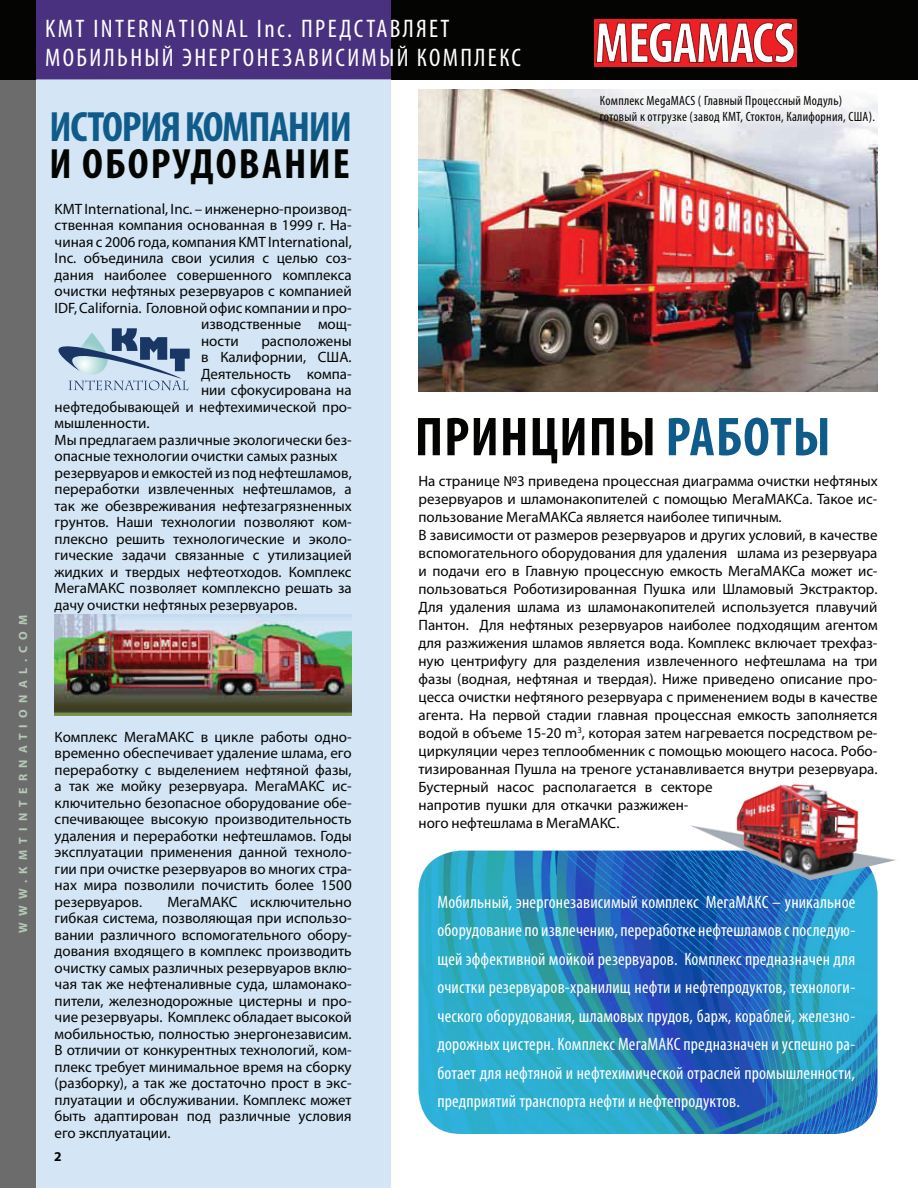
<style>
.page{position:relative;width:918px;height:1188px;background:#fff}
.page>*{position:absolute;margin:0;border:0;box-sizing:border-box;transform-origin:0 0}
.t1{font:700 condensed 58.35px "Myriad Pro";letter-spacing:-.03em;color:#fff;scale:.94 1}
.t2{font:700 condensed 55.2px "Myriad Pro";letter-spacing:.02em;color:#040503}
.t3{font:700 condensed 42.6px "Myriad Pro";letter-spacing:-.03em;color:#0f5c8a}
.t4{font:700 condensed 42.6px "Myriad Pro";letter-spacing:.05em;color:#040503}
.t5{font:condensed 25.5px/29.1px "Myriad Pro";letter-spacing:.095em;color:#fff}
.t6{font:condensed 18px/28.5px "Myriad Pro";letter-spacing:.01em;color:#fff;text-align:justify}
.t7{font:15px/16.5px "Myriad Pro";color:#040503;text-align:justify}
.t8{font:condensed 13.5px/16.2px "Myriad Pro";letter-spacing:.02em;color:#040503}
.t9{font:700 13.5px "Myriad Pro";color:#040503}
.t10{font:700 12px "Myriad Pro";letter-spacing:.52em;color:#b4c9b6}
.s1{color:#0f5c8a}
</style>
<div class="page">
<div style="left:0;top:80px;width:36px;height:1108px;background:#6d6c6d"></div>
<div style="left:0;top:0;width:36px;height:80px;background:#040503"></div>
<div style="left:36px;top:0;width:361px;height:80px;background:#4a317f"></div>
<div style="left:391px;top:0;width:527px;height:80px;background:#040503"></div>
<img style="left:418px;top:90px;width:460px;height:302px">
<div style="left:36px;top:79px;width:355px;height:1109px;background:#d4e5f5"></div>
<img style="left:418px;top:851px;width:460px;height:283px">
<img style="left:55px;top:614px;width:297px;height:101px">
<svg style="left:58px;top:328px;width:132px;height:63px"></svg>
<img style="left:688px;top:784px;width:209px;height:96px">
<div style="left:594px;top:19px;width:202px;height:47px;background:#ed2026"></div>
<svg style="left:596px;top:22px;width:199px;height:42px"></svg>
<p class="t10" style="left:15px;top:933px;width:319px;rotate:-90deg">WWW.KMTINTERNATIONAL.COM</p>
<h3 class="t5" style="left:45px;top:14px;width:477px">KMT INTERNATIONAL Inc. ПРЕДСТАВЛЯЕТ<br>МОБИЛЬНЫЙ ЭНЕРГОНЕЗАВИСИМЫЙ КОМПЛЕКС</h3>
<h3 class="t3" style="left:50px;top:100px;width:304px">ИСТОРИЯ КОМПАНИИ</h3>
<h3 class="t4" style="left:50px;top:137px;width:302px">И ОБОРУДОВАНИЕ</h3>
<h1 class="t1" style="left:595px;top:7px;width:215px">MEGAMACS</h1>
<p class="t8" style="left:600px;top:92px;width:277px">Комплекс MegaMACS ( Главный Процессный Модуль) готовый к отгрузке (завод КМТ, Стоктон, Калифорния, США).</p>
<p class="t7" style="left:55px;top:200px;width:298px">KMT International, Inc. – инженерно-производ-</p>
<p class="t7" style="left:55px;top:217px;width:298px">ственная компания основанная в 1999 г. На-</p>
<p class="t7" style="left:55px;top:233px;width:299px">чиная с 2006 года, компания KMT International,</p>
<p class="t7" style="left:55px;top:250px;width:298px">Inc. объединила свои усилия с целью соз-</p>
<p class="t7" style="left:55px;top:266px;width:299px">дания наиболее совершенного комплекса</p>
<p class="t7" style="left:55px;top:283px;width:299px">очистки нефтяных резервуаров с компанией</p>
<p class="t7" style="left:55px;top:299px;width:299px">IDF, California. Головной офис компании и про-</p>
<p class="t7" style="left:201px;top:316px;width:152px">изводственные мощ-</p>
<p class="t7" style="left:201px;top:332px;width:39px">ности</p>
<p class="t7" style="left:261px;top:332px;width:92px">расположены</p>
<p class="t7" style="left:201px;top:349px;width:152px">в Калифорнии, США.</p>
<p class="t7" style="left:201px;top:365px;width:152px">Деятельность компа-</p>
<p class="t7" style="left:201px;top:382px;width:152px">нии сфокусирована на</p>
<p class="t7" style="left:55px;top:398px;width:299px">нефтедобывающей и нефтехимической про-</p>
<p class="t7" style="left:55px;top:415px;width:96px">мышленности.</p>
<p class="t7" style="left:55px;top:431px;width:298px">Мы предлагаем различные экологически без-</p>
<p class="t7" style="left:55px;top:448px;width:284px">опасные технологии очистки самых разных</p>
<p class="t7" style="left:55px;top:464px;width:299px">резервуаров и емкостей из под нефтешламов,</p>
<p class="t7" style="left:55px;top:481px;width:299px">переработки извлеченных нефтешламов, а</p>
<p class="t7" style="left:55px;top:497px;width:299px">так же обезвреживания нефтезагрязненных</p>
<p class="t7" style="left:55px;top:514px;width:299px">грунтов. Наши технологии позволяют ком-</p>
<p class="t7" style="left:55px;top:530px;width:298px">плексно решить технологические и эколо-</p>
<p class="t7" style="left:55px;top:547px;width:299px">гические задачи связанные с утилизацией</p>
<p class="t7" style="left:55px;top:563px;width:299px">жидких и твердых нефтеотходов. Комплекс</p>
<p class="t7" style="left:55px;top:580px;width:299px">МегаМАКС позволяет комплексно решать за</p>
<p class="t7" style="left:55px;top:596px;width:244px">дачу очистки нефтяных резервуаров.</p>
<p class="t7" style="left:55px;top:728px;width:299px">Комплекс МегаМАКС в цикле работы одно&shy;временно обеспечивает удаление шлама, его переработку с выделением нефтяной фазы, а так же мойку резервуара. МегаМАКС ис&shy;ключительно безопасное оборудование обе&shy;спечивающее высокую производительность удаления и переработки нефтешламов. Годы эксплуатации применения данной техноло&shy;гии при очистке резервуаров во многих стра&shy;нах мира позволили почистить более 1500 резервуаров.</p>
<p class="t7" style="left:55px;top:893px;width:299px;text-indent:113px">МегаМАКС исключительно гибкая система, позволяющая при использо&shy;вании различного вспомогательного обору&shy;дования входящего в комплекс производить очистку самых различных резервуаров вклю&shy;чая так же нефтеналивные суда, шламонако&shy;пители, железнодорожные цистерны и про&shy;чие резервуары. Комплекс обладает высокой мобильностью, полностью энергонезависим.<br>В отличии от конкурентных технологий, ком&shy;плекс требует минимальное время на сборку (разборку), а так же достаточно прост в экс&shy;плуатации и обслуживании. Комплекс может быть адаптирован под различные условия его эксплуатации.</p>
<p class="t9" style="left:54px;top:1147px;width:9px">2</p>
<h2 class="t2" style="left:415px;top:402px;width:417px">ПРИНЦИПЫ <span class="s1">РАБОТЫ</span></h2>
<p class="t7" style="left:418px;top:472px;width:461px;line-height:18px;text-align:left">На странице №3 приведена процессная диаграмма очистки нефтяных резервуаров и шламонакопителей с помощью МегаМАКСа. Такое ис&shy;пользование МегаМАКСа является наиболее типичным.<br>В зависимости от размеров резервуаров и других условий, в качестве вспомогательного оборудования для удаления шлама из резервуара и подачи его в Главную процессную емкость МегаМАКСа может ис&shy;пользоваться Роботизированная Пушка или Шламовый Экстрактор.<br>Для удаления шлама из шламонакопителей используется плавучий Пантон. Для нефтяных резервуаров наиболее подходящим агентом для разжижения шламов является вода. Комплекс включает трехфаз&shy;ную центрифугу для разделения извлеченного нефтешлама на три фазы (водная, нефтяная и твердая). Ниже приведено описание про&shy;цесса очистки нефтяного резервуара с применением воды в качестве агента. На первой стадии главная процессная емкость заполняется водой в объеме 15-20 m<sup>3</sup>, которая затем нагревается посредством ре&shy;циркуляции через теплообменник с помощью моющего насоса. Робо&shy;тизированная Пушла на треноге устанавливается внутри резервуара.<br>Бустерный насос располагается в секторе<br>напротив пушки для откачки разжижен-<br>ного нефтешлама в МегаМАКС.</p>
<p class="t6" style="left:437px;top:887px;width:420px">Mобильный, энергонезависимый комплекс МегаМАКС – уникальное оборудование по извлечению, переработке нефтешламов с последую&shy;щей эффективной мойкой резервуаров. Комплекс предназначен для очистки резервуаров-хранилищ нефти и нефтепродуктов, технологи&shy;ческого оборудования, шламовых прудов, барж, кораблей, железно&shy;дорожных цистерн. Комплекс МегаМАКС предназначен и успешно ра&shy;ботает для нефтяной и нефтехимической отраслей промышленности, предприятий транспорта нефти и нефтепродуктов.</p>
</div>
